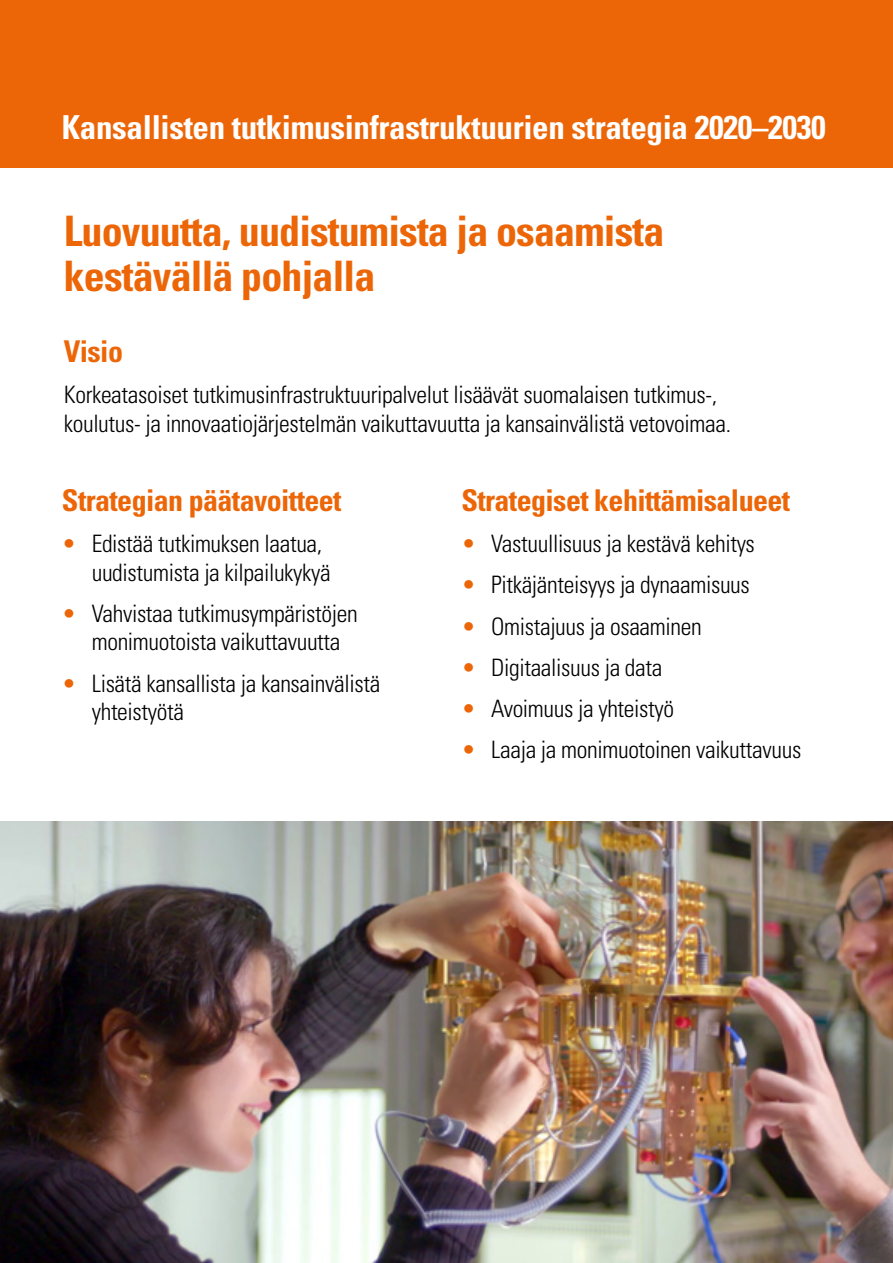
<style>
.page{position:relative;width:893px;height:1263px;background:#fff}
.page>*{position:absolute;margin:0;border:0;box-sizing:border-box;transform-origin:0 0}
.t1{font:700 condensed 42px/45px "Univers LT Std";letter-spacing:-.02em;color:#ec6608}
.t2{font:700 condensed 33px "Univers LT Std";letter-spacing:-.01em;color:#fff}
.t3{font:700 condensed 30px "Univers LT Std";letter-spacing:-.02em;color:#ec6608}
.t4{font:300 condensed 24px/28.5px "Univers LT Std";letter-spacing:-.015em;color:#000}
.s1{color:#ec6608}
</style>
<div class="page">
<div style="left:0;top:0;width:893px;height:167px;background:#ec6608"></div>
<img style="left:0;top:822px;width:893px;height:441px">
<h2 class="t2" style="left:62px;top:107px;width:765px">Kansallisten tutkimusinfrastruktuurien strategia 2020–2030</h2>
<h1 class="t1" style="left:64px;top:209px;width:602px">Luovuutta, uudistumista ja osaamista kestävällä pohjalla</h1>
<p class="t3" style="left:64px;top:333px;width:61px">Visio</p>
<p class="t4" style="left:64px;top:380px;width:669px">Korkeatasoiset tutkimusinfrastruktuuripalvelut lisäävät suomalaisen tutkimus-, koulutus- ja innovaatiojärjestelmän vaikuttavuutta ja kansainvälistä vetovoimaa.</p>
<p class="t3" style="left:62px;top:482px;width:281px">Strategian päätavoitteet</p>
<p class="t4" style="left:92px;top:529px;width:241px;text-indent:-30px"><span class="s1">•</span> Edistää tutkimuksen laatua, uudistumista ja kilpailukykyä</p>
<p class="t4" style="left:62px;top:599px;width:297px;text-align:center"><span class="s1">•</span> Vahvistaa tutkimusympäristöjen monimuotoista vaikuttavuutta</p>
<p class="t4" style="left:92px;top:669px;width:290px;text-indent:-30px"><span class="s1">•</span> Lisätä kansallista ja kansainvälistä yhteistyötä</p>
<p class="t3" style="left:461px;top:482px;width:330px">Strategiset kehittämisalueet</p>
<p class="t4" style="left:461px;top:529px;width:295px"><span class="s1">•</span> Vastuullisuus ja kestävä kehitys</p>
<p class="t4" style="left:461px;top:571px;width:290px"><span class="s1">•</span> Pitkäjänteisyys ja dynaamisuus</p>
<p class="t4" style="left:461px;top:612px;width:242px"><span class="s1">•</span> Omistajuus ja osaaminen</p>
<p class="t4" style="left:461px;top:653px;width:203px"><span class="s1">•</span> Digitaalisuus ja data</p>
<p class="t4" style="left:461px;top:694px;width:214px"><span class="s1">•</span> Avoimuus ja yhteistyö</p>
<p class="t4" style="left:461px;top:736px;width:342px"><span class="s1">•</span> Laaja ja monimuotoinen vaikuttavuus</p>
</div>
